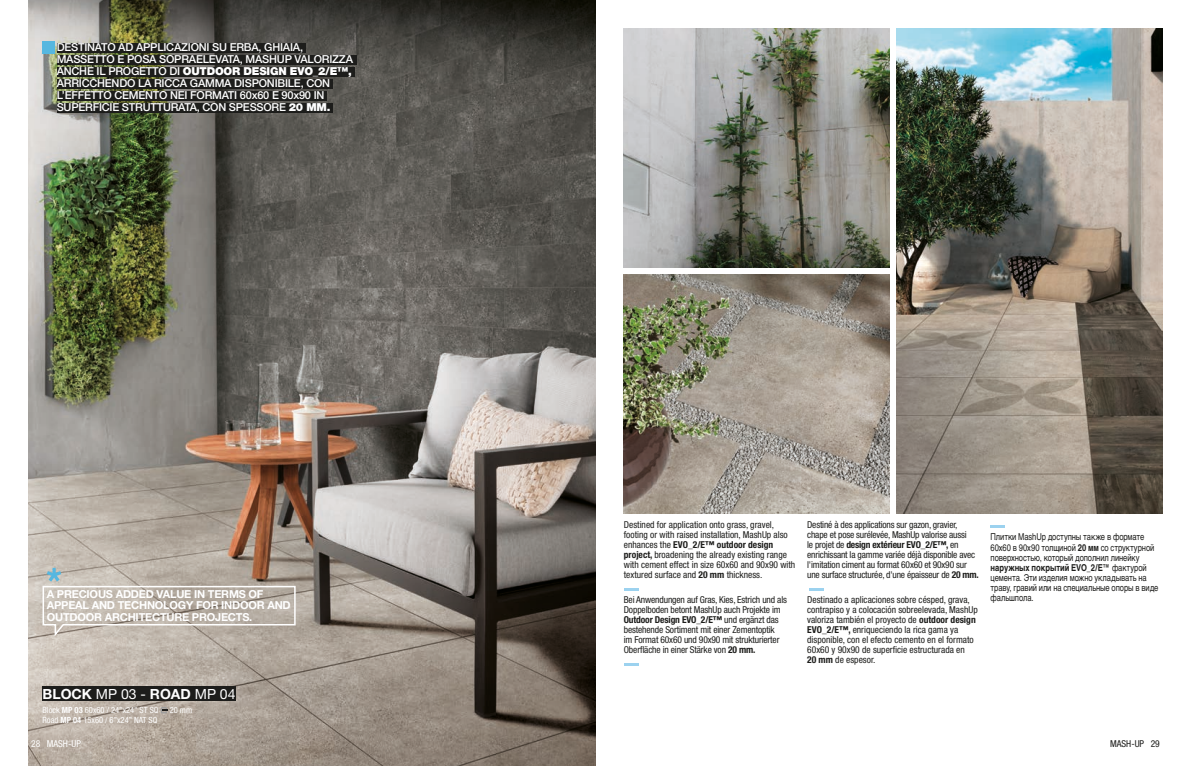
<style>
.page{position:relative;width:1191px;height:766px;background:#fff}
.page>*{position:absolute;margin:0;border:0;box-sizing:border-box;transform-origin:0 0}
.t1{font:700 14px "Helvetica Neue LT Std";color:#fff}
.t2{font:500 11px/12px "Helvetica Neue LT Std";letter-spacing:-.02em;color:#fff}
.t3{font:700 11px/11.5px "Helvetica Neue LT Std";letter-spacing:-.02em;color:#fff}
.t4{font:condensed 9.5px/10px "Helvetica Neue LT Std";color:#1d1d1b}
.t5{font:condensed 9.5px/10px "Helvetica Neue LT Std";letter-spacing:-.02em;color:#1d1d1b}
.t6{font:9.5px/10px "Helvetica Cyr Upright";letter-spacing:-.015em;color:#1d1d1b;scale:.8 1}
.t7{font:700 9.5px "Helvetica Cyr";letter-spacing:-.005em;color:#1d1d1b;scale:.8 1}
.t8{font:condensed 9.5px "Helvetica Neue LT Std";color:#fff}
.t9{font:condensed 8.5px "Helvetica Neue LT Std";color:#fff}
.s1{font-weight:900}
.s2{font-weight:400}
.s3{font-weight:700}
.s4{font-family:"Helvetica Cyr";font-weight:700}
.s5{font-family:"Helvetica Cyr Upright";font-weight:400}
</style>
<div class="page">
<img style="left:28px;top:0;width:567px;height:765px">
<div style="left:57px;top:43px;width:249px;height:9px;background:#1d1d1b"></div>
<div style="left:57px;top:55px;width:299px;height:9px;background:#1d1d1b"></div>
<div style="left:57px;top:67px;width:298px;height:9px;background:#1d1d1b"></div>
<div style="left:57px;top:79px;width:275px;height:9px;background:#1d1d1b"></div>
<div style="left:57px;top:91px;width:270px;height:9px;background:#1d1d1b"></div>
<div style="left:57px;top:103px;width:275px;height:9px;background:#1d1d1b"></div>
<div style="left:43px;top:41px;width:12px;height:13px;background:#56b7e0"></div>
<img style="left:896px;top:28px;width:266px;height:485px">
<img style="left:624px;top:28px;width:265px;height:239px">
<img style="left:624px;top:274px;width:265px;height:239px">
<svg style="left:42px;top:567px;width:254px;height:71px;background:#bcb3a9"></svg>
<div style="left:43px;top:686px;width:193px;height:14px;background:#1d1d1b"></div>
<svg style="left:161px;top:706px;width:7px;height:7px"></svg>
<hr style="left:624px;top:587px;width:14px;height:3px;background:#9cd2ef">
<hr style="left:624px;top:663px;width:14px;height:3px;background:#9cd2ef">
<hr style="left:809px;top:587px;width:15px;height:3px;background:#9cd2ef">
<hr style="left:990px;top:524px;width:15px;height:3px;background:#9cd2ef">
<p class="t2" style="left:57px;top:41px;width:298px">DESTINATO AD APPLICAZIONI SU ERBA, GHIAIA, MASSETTO E POSA SOPRAELEVATA, MASHUP VALORIZZA ANCHE IL PROGETTO DI <span class="s1">OUTDOOR DESIGN EVO_2/E™, </span>ARRICCHENDO LA RICCA GAMMA DISPONIBILE, CON L’EFFETTO CEMENTO NEI FORMATI 60x60 E 90x90 IN SUPERFICIE STRUTTURATA, CON SPESSORE <span class="s1">20 MM.</span></p>
<p class="t3" style="left:47px;top:587px;width:245px">A PRECIOUS ADDED VALUE IN TERMS OF<br>APPEAL AND TECHNOLOGY FOR INDOOR AND<br>OUTDOOR ARCHITECTURE PROJECTS.</p>
<h1 class="t1" style="left:43px;top:684px;width:194px">BLOCK <span class="s2">MP 03 -</span> ROAD <span class="s2">MP 04</span></h1>
<p class="t9" style="left:43px;top:705px;width:118px">Block <span class="s3">MP 03</span> 60x60 / 24”x24” ST SQ</p>
<p class="t9" style="left:170px;top:705px;width:24px">20 mm</p>
<p class="t9" style="left:43px;top:715px;width:116px">Road <span class="s3">MP 04</span> 15x60 / 6”x24” NAT SQ</p>
<p class="t4" style="left:624px;top:519px;width:173px">Destined for application onto grass, gravel, footing or with raised installation, MashUp also enhances the <span class="s3">EVO_2/E™ outdoor design project,</span> broadening the already existing range with cement effect in size 60x60 and 90x90 with textured surface and <span class="s3">20 mm</span> thickness.</p>
<p class="t4" style="left:624px;top:594px;width:165px">Bei Anwendungen auf Gras, Kies, Estrich und als Doppelboden betont MashUp auch Projekte im <span class="s3">Outdoor Design EVO_2/E™</span> und ergänzt das bestehende Sortiment mit einer Zementoptik<br>im Format 60x60 und 90x90 mit strukturierter Oberfläche in einer Stärke von <span class="s3">20 mm.</span></p>
<p class="t5" style="left:807px;top:519px;width:173px">Destiné à des applications sur gazon, gravier, chape et pose surélevée, MashUp valorise aussi<br>le projet de <span class="s3">design extérieur EVO_2/E™,</span> en enrichissant la gamme variée déjà disponible avec l'imitation ciment au format 60x60 et 90x90 sur une surface structurée, d'une épaisseur de <span class="s3">20 mm.</span></p>
<p class="t4" style="left:807px;top:594px;width:172px">Destinado a aplicaciones sobre césped, grava, contrapiso y a colocación sobreelevada, MashUp valoriza también el proyecto de <span class="s3">outdoor design EVO_2/E™,</span> enriqueciendo la rica gama ya disponible, con el efecto cemento en el formato 60x60 y 90x90 de superficie estructurada en<br><span class="s3">20 mm</span> de espesor.</p>
<p class="t6" style="left:990px;top:532px;width:206px">Плитки MashUp доступны также в формате<br>60x60 в 90x90 толщиной <span class="s4">20 мм</span> со структурной поверхностью, который дополнил линейку</p>
<p class="t7" style="left:990px;top:561px;width:197px">наружных покрытий EVO_2/E™ <span class="s5">фактурой</span></p>
<p class="t6" style="left:990px;top:572px;width:211px">цемента. Эти изделия можно укладывать на траву, гравий или на специальные опоры в виде фальшпола.</p>
<p class="t8" style="left:31px;top:738px;width:51px">28 MASH-UP</p>
<p class="t4" style="left:1110px;top:738px;width:51px">MASH-UP 29</p>
</div>
